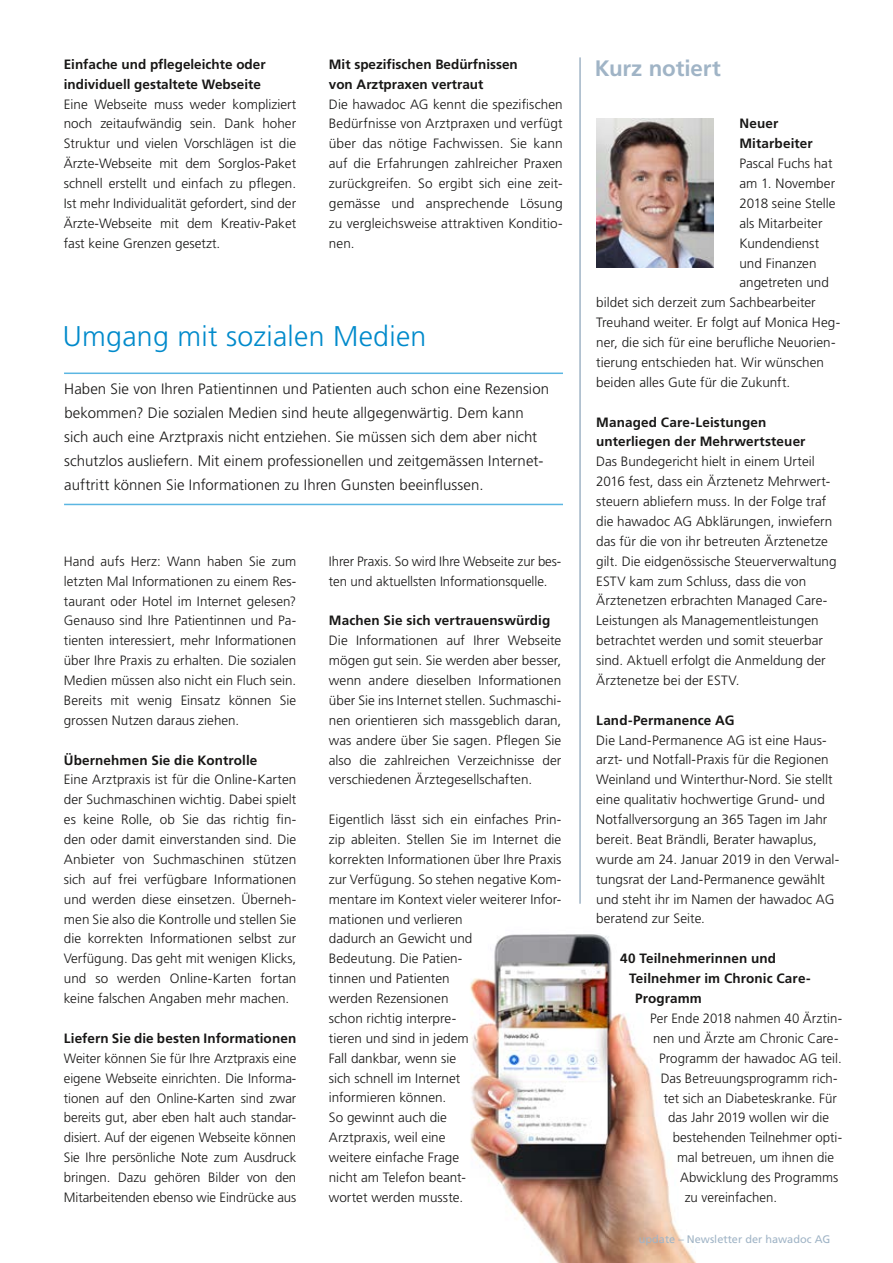
<style>
.page{position:relative;width:893px;height:1263px;background:#fff}
.page>*{position:absolute;margin:0;border:0;box-sizing:border-box;transform-origin:0 0}
.t1{font:300 28.5px "Frutiger";letter-spacing:.01em;color:#008acb}
.t2{font:700 22.35px "Frutiger";letter-spacing:-.005em;color:#a0b4c6}
.t3{font:300 15px/24px "Frutiger";letter-spacing:.005em;color:#181716}
.t4{font:300 13.5px/19.8px "Frutiger";color:#181716;text-align:justify}
.t5{font:700 13.5px/19.8px "Frutiger";letter-spacing:.005em;color:#181716}
.t6{font:10.95px "Frutiger";color:#a0b4c6}
</style>
<div class="page">
<img style="left:470px;top:934px;width:226px;height:329px">
<hr style="left:64px;top:372px;width:499px;height:2px;background:#5bb6e2">
<hr style="left:64px;top:504px;width:499px;height:1px;background:#5bb6e2">
<hr style="left:579px;top:57px;width:2px;height:847px;background:#a0b4c6">
<img style="left:597px;top:119px;width:117px;height:149px">
<p class="t5" style="left:64px;top:54px;width:203px">Einfache und pflegeleichte oder individuell gestaltete Webseite</p>
<p class="t4" style="left:64px;top:94px;width:234px">Eine Webseite muss weder kompliziert noch zeitaufwändig sein. Dank hoher Struktur und vielen Vorschlägen ist die Ärzte-Webseite mit dem Sorglos-Paket schnell erstellt und einfach zu pflegen.<br>Ist mehr Individualität gefordert, sind der Ärzte-Webseite mit dem Kreativ-Paket fast keine Grenzen gesetzt.</p>
<p class="t5" style="left:329px;top:54px;width:190px">Mit spezifischen Bedürfnissen von Arztpraxen vertraut</p>
<p class="t4" style="left:329px;top:94px;width:235px">Die hawadoc AG kennt die spezifischen Bedürfnisse von Arztpraxen und verfügt über das nötige Fachwissen. Sie kann auf die Erfahrungen zahlreicher Praxen zurückgreifen. So ergibt sich eine zeit&shy;gemässe und ansprechende Lösung zu vergleichsweise attraktiven Konditio&shy;nen.</p>
<h1 class="t1" style="left:63px;top:320px;width:365px">Umgang mit sozialen Medien</h1>
<p class="t3" style="left:64px;top:377px;width:486px">Haben Sie von Ihren Patientinnen und Patienten auch schon eine Rezension bekommen? Die sozialen Medien sind heute allgegenwärtig. Dem kann sich auch eine Arztpraxis nicht entziehen. Sie müssen sich dem aber nicht schutzlos ausliefern. Mit einem professionellen und zeitgemässen Internet&shy;auftritt können Sie Informationen zu Ihren Gunsten beeinflussen.</p>
<p class="t4" style="left:64px;top:551px;width:234px">Hand aufs Herz: Wann haben Sie zum letzten Mal Informationen zu einem Res&shy;taurant oder Hotel im Internet gelesen?<br>Genauso sind Ihre Patientinnen und Pa&shy;tienten interessiert, mehr Informationen über Ihre Praxis zu erhalten. Die sozialen Medien müssen also nicht ein Fluch sein.<br>Bereits mit wenig Einsatz können Sie grossen Nutzen daraus ziehen.</p>
<p class="t5" style="left:64px;top:750px;width:195px">Übernehmen Sie die Kontrolle</p>
<p class="t4" style="left:64px;top:770px;width:234px">Eine Arztpraxis ist für die Online-Karten der Suchmaschinen wichtig. Dabei spielt es keine Rolle, ob Sie das richtig fin&shy;den oder damit einverstanden sind. Die Anbieter von Suchmaschinen stützen sich auf frei verfügbare Informationen und werden diese einsetzen. Überneh&shy;men Sie also die Kontrolle und stellen Sie die korrekten Informationen selbst zur Verfügung. Das geht mit wenigen Klicks, und so werden Online-Karten fortan keine falschen Angaben mehr machen.</p>
<p class="t5" style="left:64px;top:1028px;width:234px">Liefern Sie die besten Informationen</p>
<p class="t4" style="left:64px;top:1048px;width:234px">Weiter können Sie für Ihre Arztpraxis eine eigene Webseite einrichten. Die Informa&shy;tionen auf den Online-Karten sind zwar bereits gut, aber eben halt auch standar&shy;disiert. Auf der eigenen Webseite können Sie Ihre persönliche Note zum Ausdruck bringen. Dazu gehören Bilder von den Mitarbeitenden ebenso wie Eindrücke aus</p>
<p class="t4" style="left:329px;top:551px;width:234px">Ihrer Praxis. So wird Ihre Webseite zur bes&shy;ten und aktuellsten Informationsquelle.</p>
<p class="t5" style="left:329px;top:611px;width:223px">Machen Sie sich vertrauenswürdig</p>
<p class="t4" style="left:329px;top:631px;width:234px">Die Informationen auf Ihrer Webseite mögen gut sein. Sie werden aber besser, wenn andere dieselben Informationen über Sie ins Internet stellen. Suchmaschi&shy;nen orientieren sich massgeblich daran, was andere über Sie sagen. Pflegen Sie also die zahlreichen Verzeichnisse der verschiedenen Ärztegesellschaften.</p>
<p class="t4" style="left:329px;top:809px;width:234px;text-align:left">Eigentlich lässt sich ein einfaches Prin&shy;zip ableiten. Stellen Sie im Internet die korrekten Informationen über Ihre Praxis zur Verfügung. So stehen negative Kom&shy;mentare im Kontext vieler weiterer Infor&shy;mationen und verlieren<br>dadurch an Gewicht und<br>Bedeutung. Die Patien-<br>tinnen und Patienten<br>werden Rezensionen<br>schon richtig interpre-<br>tieren und sind in jedem<br>Fall dankbar, wenn sie<br>sich schnell im Internet<br>informieren können.<br>So gewinnt auch die<br>Arztpraxis, weil eine<br>weitere einfache Frage<br>nicht am Telefon beant-<br>wortet werden musste.</p>
<h2 class="t2" style="left:595px;top:55px;width:127px">Kurz notiert</h2>
<p class="t5" style="left:739px;top:114px;width:75px">Neuer<br>Mitarbeiter</p>
<p class="t4" style="left:739px;top:154px;width:95px">Pascal Fuchs hat</p>
<p class="t4" style="left:739px;top:174px;width:97px">am 1. November</p>
<p class="t4" style="left:739px;top:193px;width:98px">2018 seine Stelle</p>
<p class="t4" style="left:739px;top:213px;width:85px">als Mitarbeiter</p>
<p class="t4" style="left:739px;top:233px;width:81px">Kundendienst</p>
<p class="t4" style="left:739px;top:253px;width:79px">und Finanzen</p>
<p class="t4" style="left:739px;top:273px;width:91px">angetreten und</p>
<p class="t4" style="left:596px;top:293px;width:221px">bildet sich derzeit zum Sachbearbeiter</p>
<p class="t4" style="left:596px;top:313px;width:245px">Treuhand weiter. Er folgt auf Monica Heg-</p>
<p class="t4" style="left:596px;top:332px;width:241px">ner, die sich für eine berufliche Neuorien-</p>
<p class="t4" style="left:596px;top:352px;width:229px">tierung entschieden hat. Wir wünschen</p>
<p class="t4" style="left:596px;top:372px;width:196px">beiden alles Gute für die Zukunft.</p>
<p class="t5" style="left:596px;top:412px;width:211px">Managed Care-Leistungen unterliegen der Mehrwertsteuer</p>
<p class="t4" style="left:596px;top:452px;width:242px;text-align:left">Das Bundegericht hielt in einem Urteil 2016 fest, dass ein Ärztenetz Mehrwert&shy;steuern abliefern muss. In der Folge traf die hawadoc AG Abklärungen, inwiefern das für die von ihr betreuten Ärztenetze gilt. Die eidgenössische Steuerverwaltung ESTV kam zum Schluss, dass die von Ärztenetzen erbrachten Managed Care-Leistungen als Managementleistungen betrachtet werden und somit steuerbar sind. Aktuell erfolgt die Anmeldung der Ärztenetze bei der ESTV.</p>
<p class="t5" style="left:596px;top:710px;width:140px">Land-Permanence AG</p>
<p class="t4" style="left:596px;top:730px;width:244px;text-align:left">Die Land-Permanence AG ist eine Haus&shy;arzt- und Notfall-Praxis für die Regionen Weinland und Winterthur-Nord. Sie stellt eine qualitativ hochwertige Grund- und Notfallversorgung an 365 Tagen im Jahr bereit. Beat Brändli, Berater hawaplus, wurde am 24. Januar 2019 in den Verwal&shy;tungsrat der Land-Permanence gewählt und steht ihr im Namen der hawadoc AG beratend zur Seite.</p>
<p class="t5" style="left:620px;top:949px;width:157px">40 Teilnehmerinnen und</p>
<p class="t5" style="left:629px;top:968px;width:183px">Teilnehmer im Chronic Care-</p>
<p class="t5" style="left:635px;top:988px;width:68px">Programm</p>
<p class="t4" style="left:650px;top:1008px;width:194px">Per Ende 2018 nahmen 40 Ärztin-</p>
<p class="t4" style="left:653px;top:1028px;width:187px">nen und Ärzte am Chronic Care-</p>
<p class="t4" style="left:659px;top:1048px;width:184px">Programm der hawadoc AG teil.</p>
<p class="t4" style="left:661px;top:1068px;width:178px">Das Betreuungsprogramm rich-</p>
<p class="t4" style="left:664px;top:1088px;width:175px">tet sich an Diabeteskranke. Für</p>
<p class="t4" style="left:668px;top:1108px;width:162px">das Jahr 2019 wollen wir die</p>
<p class="t4" style="left:673px;top:1128px;width:171px">bestehenden Teilnehmer opti-</p>
<p class="t4" style="left:677px;top:1147px;width:158px">mal betreuen, um ihnen die</p>
<p class="t4" style="left:680px;top:1167px;width:160px">Abwicklung des Programms</p>
<p class="t4" style="left:685px;top:1187px;width:94px">zu vereinfachen.</p>
<p class="t6" style="left:639px;top:1233px;width:193px">update – Newsletter der hawadoc AG</p>
</div>
